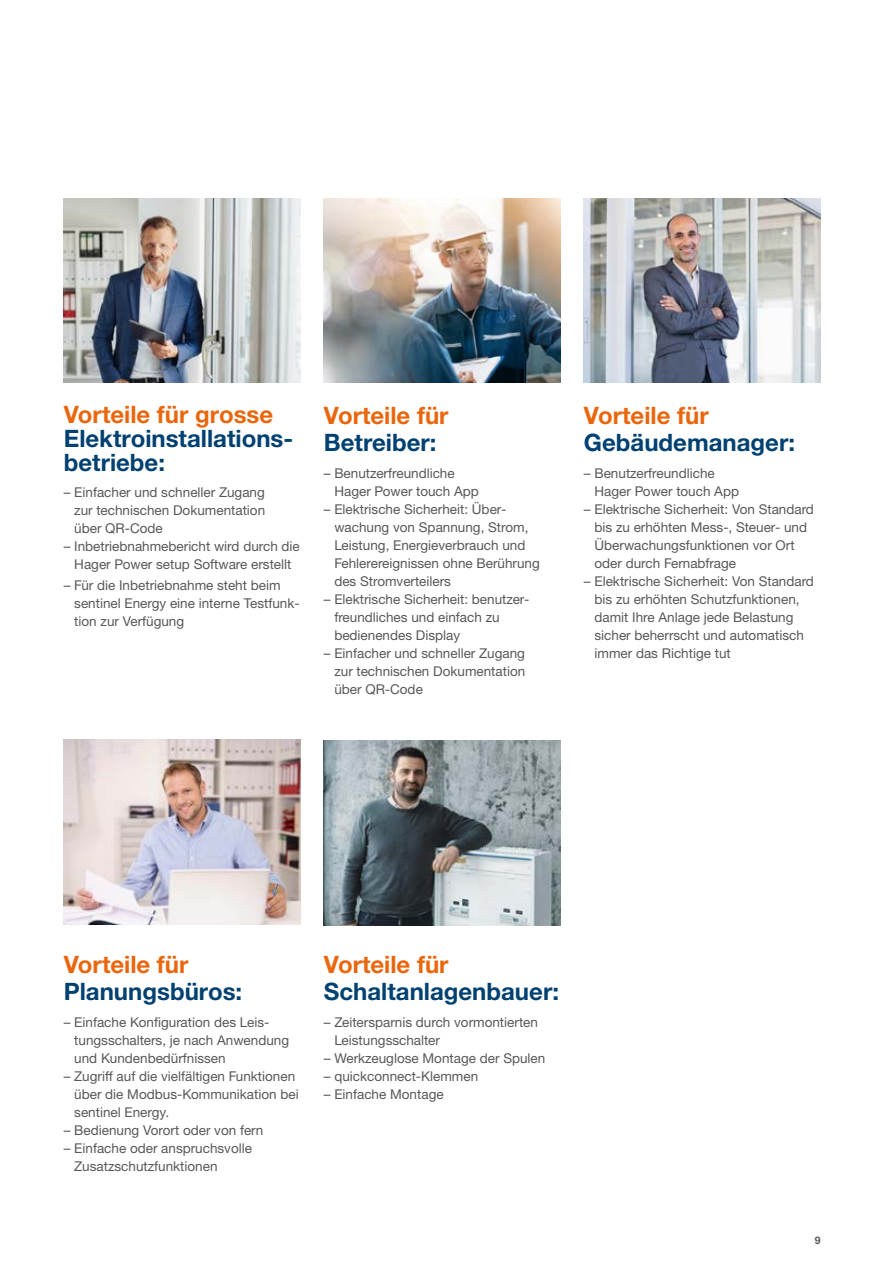
<style>
.page{position:relative;width:893px;height:1263px;background:#fff}
.page>*{position:absolute;margin:0;border:0;box-sizing:border-box;transform-origin:0 0}
.t1{font:700 24px/24px "Helvetica Neue LTW1 G";color:#004171}
.t2{font:700 24px "Helvetica Neue LTW1 G";color:#ea660c}
.t3{font:13.5px/18px "Helvetica Neue LTW1 G";color:#58585a}
.t4{font:700 10.5px "Helvetica Neue LTW1 G";color:#58585a}
</style>
<div class="page">
<img style="left:64px;top:199px;width:236px;height:184px">
<img style="left:64px;top:740px;width:236px;height:184px">
<img style="left:584px;top:199px;width:237px;height:184px">
<img style="left:324px;top:741px;width:237px;height:184px">
<img style="left:324px;top:199px;width:237px;height:184px">
<h1 class="t2" style="left:64px;top:399px;width:211px">Vorteile für grosse</h1>
<h1 class="t1" style="left:64px;top:426px;width:231px">Elektroinstallations&shy;betriebe:</h1>
<p class="t3" style="left:74px;top:483px;width:192px;text-align:justify;text-indent:-11px">– Einfacher und schneller Zugang zur technischen Dokumentation über QR-Code</p>
<p class="t3" style="left:64px;top:537px;width:238px;text-align:center">– Inbetriebnahmebericht wird durch die<br>Hager Power setup Software erstellt</p>
<p class="t3" style="left:74px;top:576px;width:227px;text-indent:-11px">– Für die Inbetriebnahme steht beim sentinel Energy eine interne Testfunk&shy;tion zur Verfügung</p>
<h1 class="t2" style="left:324px;top:400px;width:126px">Vorteile für</h1>
<h1 class="t1" style="left:324px;top:430px;width:114px">Betreiber:</h1>
<p class="t3" style="left:334px;top:464px;width:146px;text-indent:-11px">– Benutzerfreundliche<br>Hager Power touch App</p>
<p class="t3" style="left:334px;top:500px;width:207px;text-indent:-11px">– Elektrische Sicherheit: Über&shy;wachung von Spannung, Strom,<br>Leistung, Energieverbrauch und<br>Fehlerereignissen ohne Berührung des Stromverteilers</p>
<p class="t3" style="left:334px;top:590px;width:196px;text-indent:-11px">– Elektrische Sicherheit: benutzer&shy;freundliches und einfach zu bedienendes Display</p>
<p class="t3" style="left:334px;top:644px;width:192px;text-align:justify;text-indent:-11px">– Einfacher und schneller Zugang zur technischen Dokumentation über QR-Code</p>
<h1 class="t2" style="left:584px;top:400px;width:126px">Vorteile für</h1>
<h1 class="t1" style="left:584px;top:430px;width:213px">Gebäudemanager:</h1>
<p class="t3" style="left:594px;top:464px;width:146px;text-indent:-11px">– Benutzerfreundliche<br>Hager Power touch App</p>
<p class="t3" style="left:594px;top:500px;width:221px;text-indent:-11px">– Elektrische Sicherheit: Von Standard bis zu erhöhten Mess-, Steuer- und<br>Überwachungsfunktionen vor Ort oder durch Fernabfrage</p>
<p class="t3" style="left:594px;top:572px;width:221px;text-indent:-11px">– Elektrische Sicherheit: Von Standard bis zu erhöhten Schutzfunktionen, damit Ihre Anlage jede Belastung sicher beherrscht und automatisch immer das Richtige tut</p>
<h1 class="t2" style="left:64px;top:949px;width:126px">Vorteile für</h1>
<h1 class="t1" style="left:64px;top:979px;width:180px">Planungsbüros:</h1>
<p class="t3" style="left:74px;top:1013px;width:216px;text-indent:-11px">– Einfache Konfiguration des Leis&shy;tungsschalters, je nach Anwendung und Kundenbedürfnissen</p>
<p class="t3" style="left:74px;top:1067px;width:226px;text-indent:-11px">– Zugriff auf die vielfältigen Funktionen über die Modbus-Kommunikation bei sentinel Energy.</p>
<p class="t3" style="left:64px;top:1121px;width:201px">– Bedienung Vorort oder von fern</p>
<p class="t3" style="left:74px;top:1139px;width:179px;text-indent:-11px">– Einfache oder anspruchsvolle<br>Zusatzschutzfunktionen</p>
<h1 class="t2" style="left:324px;top:949px;width:126px">Vorteile für</h1>
<h1 class="t1" style="left:324px;top:979px;width:237px">Schaltanlagenbauer:</h1>
<p class="t3" style="left:334px;top:1013px;width:205px;text-indent:-11px">– Zeitersparnis durch vormontierten<br>Leistungsschalter</p>
<p class="t3" style="left:324px;top:1049px;width:223px">– Werkzeuglose Montage der Spulen</p>
<p class="t3" style="left:324px;top:1067px;width:156px">– quickconnect-Klemmen</p>
<p class="t3" style="left:324px;top:1085px;width:121px">– Einfache Montage</p>
<p class="t4" style="left:815px;top:1233px;width:7px">9</p>
</div>
